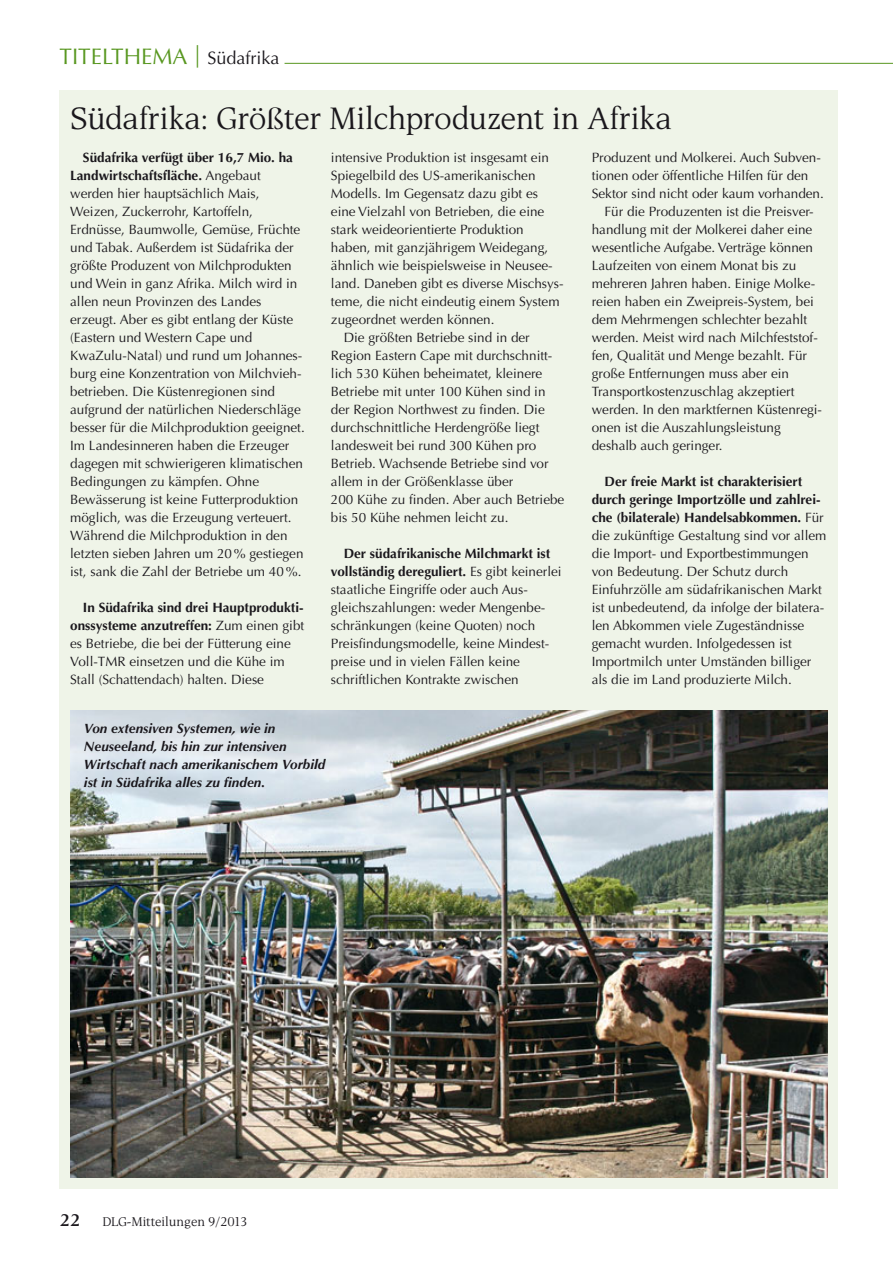
<style>
.page{position:relative;width:893px;height:1263px;background:#fff}
.page>*{position:absolute;margin:0;border:0;box-sizing:border-box;transform-origin:0 0}
.t1{font:33px "Esperanto";letter-spacing:-.01em;color:#1a171c}
.t2{font:22.5px "Optima LT";color:#589720}
.t3{font:600 18px "Esperanto";color:#1a171c}
.t4{font:13.5px/18px "Optima LT";color:#1a171c}
.t5{font:italic 700 13.5px/18px "Optima LT";color:#1a171c}
.t6{font:13.5px "Esperanto";color:#1a171c}
.s1{font-size:18px;color:#1a171c}
.s2{font-weight:700}
</style>
<div class="page">
<hr style="left:285px;top:63px;width:608px;height:1px;background:#589720">
<div style="left:60px;top:90px;width:778px;height:1098px;background:#eff4e8"></div>
<img style="left:70px;top:710px;width:757px;height:467px">
<h2 class="t2" style="left:60px;top:46px;width:221px">TITELTHEMA | <span class="s1">Südafrika</span></h2>
<h1 class="t1" style="left:70px;top:106px;width:603px">Südafrika: Größter Milchproduzent in Afrika</h1>
<p class="t4" style="left:70px;top:149px;width:236px;text-indent:13px"><span class="s2">Südafrika verfügt über 16,7 Mio. ha Landwirtschaftsfläche.</span> Angebaut werden hier hauptsächlich Mais, Weizen, Zuckerrohr, Kartoffeln, Erdnüsse, Baumwolle, Gemüse, Früchte und Tabak. Außerdem ist Südafrika der größte Produzent von Milchprodukten und Wein in ganz Afrika. Milch wird in allen neun Provinzen des Landes erzeugt. Aber es gibt entlang der Küste (Eastern und Western Cape und KwaZulu-Natal) und rund um Johannes&shy;burg eine Konzentration von Milchvieh&shy;betrieben. Die Küstenregionen sind aufgrund der natürlichen Niederschläge besser für die Milchproduktion geeignet.<br>Im Landesinneren haben die Erzeuger dagegen mit schwierigeren klimatischen Bedingungen zu kämpfen. Ohne Bewässerung ist keine Futterproduktion möglich, was die Erzeugung verteuert.<br>Während die Milchproduktion in den letzten sieben Jahren um 20 % gestiegen ist, sank die Zahl der Betriebe um 40 %.</p>
<p class="t4" style="left:70px;top:599px;width:236px;text-indent:13px"><span class="s2">In Südafrika sind drei Hauptprodukti&shy;onssysteme anzutreffen:</span> Zum einen gibt es Betriebe, die bei der Fütterung eine Voll-TMR einsetzen und die Kühe im Stall (Schattendach) halten. Diese</p>
<p class="t4" style="left:331px;top:149px;width:219px">intensive Produktion ist insgesamt ein</p>
<p class="t4" style="left:331px;top:167px;width:206px">Spiegelbild des US-amerikanischen</p>
<p class="t4" style="left:331px;top:185px;width:209px">Modells. Im Gegensatz dazu gibt es</p>
<p class="t4" style="left:331px;top:203px;width:215px">eine Vielzahl von Betrieben, die eine</p>
<p class="t4" style="left:331px;top:221px;width:194px">stark weideorientierte Produktion</p>
<p class="t4" style="left:331px;top:239px;width:219px">haben, mit ganzjährigem Weidegang,</p>
<p class="t4" style="left:331px;top:257px;width:223px">ähnlich wie beispielsweise in Neusee-</p>
<p class="t4" style="left:331px;top:275px;width:234px">land. Daneben gibt es diverse Mischsys-</p>
<p class="t4" style="left:331px;top:293px;width:230px">teme, die nicht eindeutig einem System</p>
<p class="t4" style="left:331px;top:311px;width:165px">zugeordnet werden können.</p>
<p class="t4" style="left:344px;top:329px;width:188px">Die größten Betriebe sind in der</p>
<p class="t4" style="left:331px;top:347px;width:223px">Region Eastern Cape mit durchschnitt-</p>
<p class="t4" style="left:331px;top:365px;width:213px">lich 530 Kühen beheimatet, kleinere</p>
<p class="t4" style="left:331px;top:383px;width:216px">Betriebe mit unter 100 Kühen sind in</p>
<p class="t4" style="left:331px;top:401px;width:215px">der Region Northwest zu finden. Die</p>
<p class="t4" style="left:331px;top:419px;width:210px">durchschnittliche Herdengröße liegt</p>
<p class="t4" style="left:331px;top:437px;width:207px">landesweit bei rund 300 Kühen pro</p>
<p class="t4" style="left:331px;top:455px;width:219px">Betrieb. Wachsende Betriebe sind vor</p>
<p class="t4" style="left:331px;top:473px;width:184px">allem in der Größenklasse über</p>
<p class="t4" style="left:331px;top:491px;width:235px">200 Kühe zu finden. Aber auch Betriebe</p>
<p class="t4" style="left:331px;top:509px;width:179px">bis 50 Kühe nehmen leicht zu.</p>
<p class="t4" style="left:331px;top:545px;width:232px;text-indent:13px"><span class="s2">Der südafrikanische Milchmarkt ist vollständig dereguliert.</span> Es gibt keinerlei staatliche Eingriffe oder auch Aus&shy;gleichszahlungen: weder Mengenbe&shy;schränkungen (keine Quoten) noch Preisfindungsmodelle, keine Mindest&shy;preise und in vielen Fällen keine schriftlichen Kontrakte zwischen</p>
<p class="t5" style="left:84px;top:721px;width:243px">Von extensiven Systemen, wie in Neuseeland, bis hin zur intensiven Wirtschaft nach amerikanischem Vorbild ist in Südafrika alles zu finden.</p>
<p class="t4" style="left:592px;top:149px;width:231px">Produzent und Molkerei. Auch Subven-</p>
<p class="t4" style="left:592px;top:167px;width:218px">tionen oder öffentliche Hilfen für den</p>
<p class="t4" style="left:592px;top:185px;width:234px">Sektor sind nicht oder kaum vorhanden.</p>
<p class="t4" style="left:604px;top:203px;width:211px">Für die Produzenten ist die Preisver-</p>
<p class="t4" style="left:592px;top:221px;width:222px">handlung mit der Molkerei daher eine</p>
<p class="t4" style="left:592px;top:239px;width:223px">wesentliche Aufgabe. Verträge können</p>
<p class="t4" style="left:592px;top:257px;width:206px">Laufzeiten von einem Monat bis zu</p>
<p class="t4" style="left:592px;top:275px;width:225px">mehreren Jahren haben. Einige Molke-</p>
<p class="t4" style="left:592px;top:293px;width:224px">reien haben ein Zweipreis-System, bei</p>
<p class="t4" style="left:592px;top:311px;width:217px">dem Mehrmengen schlechter bezahlt</p>
<p class="t4" style="left:592px;top:329px;width:228px">werden. Meist wird nach Milchfeststof-</p>
<p class="t4" style="left:592px;top:347px;width:217px">fen, Qualität und Menge bezahlt. Für</p>
<p class="t4" style="left:592px;top:365px;width:199px">große Entfernungen muss aber ein</p>
<p class="t4" style="left:592px;top:383px;width:204px">Transportkostenzuschlag akzeptiert</p>
<p class="t4" style="left:592px;top:401px;width:232px">werden. In den marktfernen Küstenregi-</p>
<p class="t4" style="left:592px;top:419px;width:191px">onen ist die Auszahlungsleistung</p>
<p class="t4" style="left:592px;top:437px;width:132px">deshalb auch geringer.</p>
<p class="t4" style="left:592px;top:473px;width:236px;text-indent:13px"><span class="s2">Der freie Markt ist charakterisiert durch geringe Importzölle und zahlrei&shy;che (bilaterale) Handelsabkommen.</span> Für die zukünftige Gestaltung sind vor allem die Import- und Exportbestimmungen von Bedeutung. Der Schutz durch Einfuhrzölle am südafrikanischen Markt ist unbedeutend, da infolge der bilatera&shy;len Abkommen viele Zugeständnisse gemacht wurden. Infolgedessen ist Importmilch unter Umständen billiger als die im Land produzierte Milch.</p>
<h3 class="t3" style="left:60px;top:1213px;width:22px">22</h3>
<p class="t6" style="left:102px;top:1217px;width:147px">DLG-Mitteilungen 9/2013</p>
</div>
